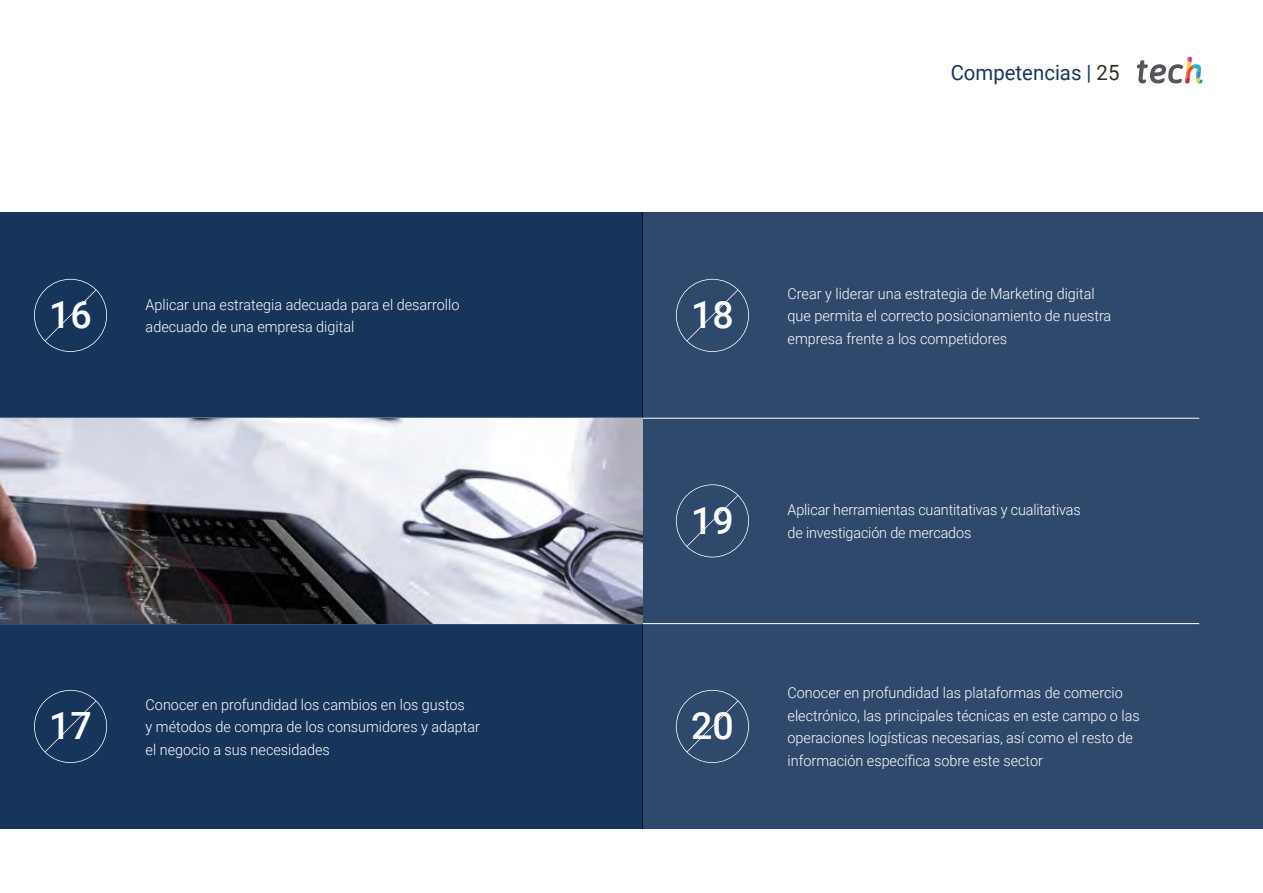
<style>
.page{position:relative;width:1263px;height:893px;background:#fff}
.page>*{position:absolute;margin:0;border:0;box-sizing:border-box;transform-origin:0 0}
.t1{font:500 37.5px "Roboto";color:#fff}
.t2{font:21px "Roboto";color:#1a355c}
.t3{font:300 15px/22.5px "Roboto";color:#fff;scale:.96 1}
.s1{color:#312e20}
</style>
<div class="page">
<div style="left:0;top:213px;width:642px;height:616px;background:#17355b"></div>
<div style="left:642px;top:213px;width:621px;height:616px;background:#2e496b"></div>
<svg style="left:34px;top:279px;width:73px;height:73px"></svg>
<svg style="left:676px;top:279px;width:73px;height:73px"></svg>
<svg style="left:34px;top:690px;width:73px;height:73px"></svg>
<svg style="left:676px;top:484px;width:73px;height:73px"></svg>
<svg style="left:676px;top:690px;width:73px;height:73px"></svg>
<hr style="left:0;top:418px;width:1199px;height:1px;background:#fff">
<hr style="left:0;top:623px;width:1199px;height:1px;background:#fff">
<img style="left:0;top:418px;width:642px;height:205px">
<svg style="left:1137px;top:57px;width:65px;height:27px"></svg>
<h2 class="t2" style="left:951px;top:57px;width:170px">Competencias | <span class="s1">25</span></h2>
<p class="t3" style="left:146px;top:293px;width:328px">Aplicar una estrategia adecuada para el desarrollo adecuado de una empresa digital</p>
<p class="t3" style="left:787px;top:281px;width:339px">Crear y liderar una estrategia de Marketing digital que permita el correcto posicionamiento de nuestra empresa frente a los competidores</p>
<h1 class="t1" style="left:49px;top:288px;width:44px">16</h1>
<h1 class="t1" style="left:691px;top:288px;width:44px">18</h1>
<h1 class="t1" style="left:49px;top:699px;width:44px">17</h1>
<p class="t3" style="left:146px;top:692px;width:350px">Conocer en profundidad los cambios en los gustos<br>y métodos de compra de los consumidores y adaptar el negocio a sus necesidades</p>
<h1 class="t1" style="left:691px;top:494px;width:44px">19</h1>
<p class="t3" style="left:787px;top:498px;width:307px">Aplicar herramientas cuantitativas y cualitativas de investigación de mercados</p>
<h1 class="t1" style="left:691px;top:699px;width:44px">20</h1>
<p class="t3" style="left:787px;top:681px;width:368px">Conocer en profundidad las plataformas de comercio electrónico, las principales técnicas en este campo o las operaciones logísticas necesarias, así como el resto de información específica sobre este sector</p>
</div>
